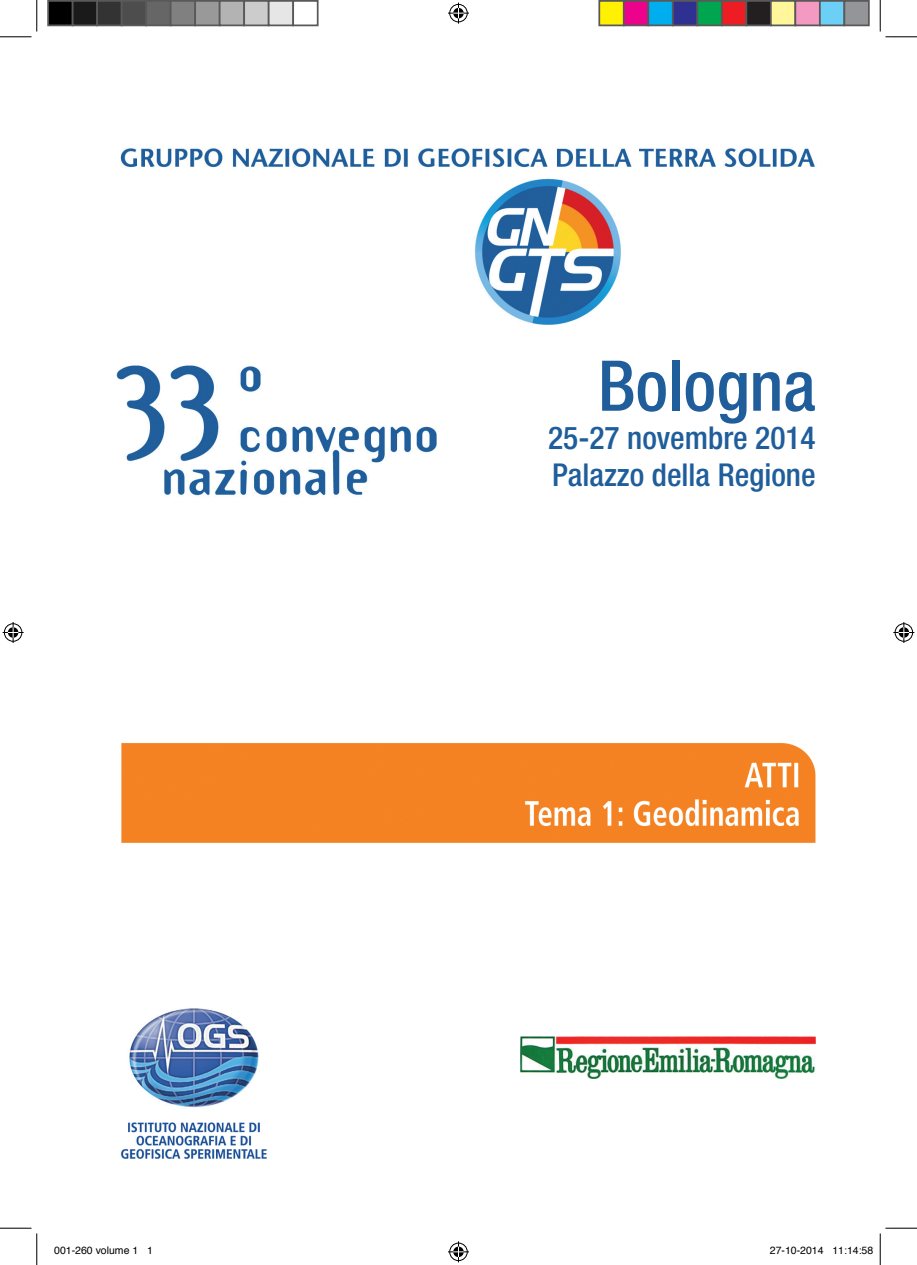
<style>
.page{position:relative;width:917px;height:1265px;background:#fff}
.page>*{position:absolute;margin:0;border:0;box-sizing:border-box;transform-origin:0 0}
.t1{font:500 condensed 70px "Helvetica Neue";color:#1f5d9b}
.t2{font:500 condensed 31.5px/37.8px "Helvetica Neue";color:#1f5d9b}
.t3{font:10.5px "Helvetica";color:#000}
</style>
<div class="page">
<img style="left:116px;top:148px;width:699px;height:348px">
<img style="left:121px;top:743px;width:695px;height:100px">
<img style="left:120px;top:1008px;width:147px;height:151px">
<img style="left:520px;top:1036px;width:296px;height:41px">
<hr style="left:0;top:36px;width:32px;height:1px;background:#000">
<hr style="left:885px;top:36px;width:32px;height:1px;background:#000">
<hr style="left:0;top:1227px;width:32px;height:1px;background:#000">
<hr style="left:885px;top:1227px;width:32px;height:1px;background:#000">
<hr style="left:36px;top:0;width:1px;height:32px;background:#000">
<hr style="left:36px;top:1233px;width:1px;height:31px;background:#000">
<hr style="left:880px;top:0;width:1px;height:32px;background:#000">
<hr style="left:880px;top:1233px;width:1px;height:31px;background:#000">
<svg style="left:448px;top:3px;width:21px;height:21px"></svg>
<svg style="left:448px;top:1241px;width:21px;height:20px"></svg>
<svg style="left:3px;top:622px;width:21px;height:21px"></svg>
<svg style="left:893px;top:622px;width:21px;height:21px"></svg>
<div style="left:48px;top:1px;width:25px;height:24px;background:#000"></div>
<div style="left:47px;top:0;width:27px;height:26px;border:2px solid #595959"></div>
<div style="left:73px;top:1px;width:24px;height:24px;background:#1a1a1a"></div>
<div style="left:72px;top:0;width:26px;height:26px;border:2px solid #595959"></div>
<div style="left:97px;top:1px;width:25px;height:24px;background:#333"></div>
<div style="left:96px;top:0;width:26px;height:26px;border:2px solid #595959"></div>
<div style="left:122px;top:1px;width:24px;height:24px;background:#4d4d4d"></div>
<div style="left:121px;top:0;width:26px;height:26px;border:2px solid #595959"></div>
<div style="left:146px;top:1px;width:25px;height:24px;background:#666"></div>
<div style="left:145px;top:0;width:27px;height:26px;border:2px solid #595959"></div>
<div style="left:171px;top:1px;width:24px;height:24px;background:#808080"></div>
<div style="left:170px;top:0;width:26px;height:26px;border:2px solid #595959"></div>
<div style="left:195px;top:1px;width:25px;height:24px;background:#999"></div>
<div style="left:194px;top:0;width:26px;height:26px;border:2px solid #595959"></div>
<div style="left:220px;top:1px;width:24px;height:24px;background:#b3b3b3"></div>
<div style="left:219px;top:0;width:26px;height:26px;border:2px solid #595959"></div>
<div style="left:244px;top:1px;width:25px;height:24px;background:#ccc"></div>
<div style="left:243px;top:0;width:27px;height:26px;border:2px solid #595959"></div>
<div style="left:269px;top:1px;width:24px;height:24px;background:#e6e6e6"></div>
<div style="left:268px;top:0;width:26px;height:26px;border:2px solid #595959"></div>
<div style="left:292px;top:0;width:26px;height:26px;border:2px solid #595959"></div>
<div style="left:599px;top:1px;width:25px;height:24px;background:#fff101"></div>
<div style="left:598px;top:0;width:27px;height:26px;border:2px solid #595959"></div>
<div style="left:624px;top:1px;width:24px;height:24px;background:#ed028c"></div>
<div style="left:623px;top:0;width:26px;height:26px;border:2px solid #595959"></div>
<div style="left:648px;top:1px;width:25px;height:24px;background:#00aeef"></div>
<div style="left:647px;top:0;width:27px;height:26px;border:2px solid #595959"></div>
<div style="left:673px;top:1px;width:24px;height:24px;background:#2e3092"></div>
<div style="left:672px;top:0;width:26px;height:26px;border:2px solid #595959"></div>
<div style="left:697px;top:1px;width:25px;height:24px;background:#00a54f"></div>
<div style="left:696px;top:0;width:27px;height:26px;border:2px solid #595959"></div>
<div style="left:722px;top:1px;width:24px;height:24px;background:#ee1d23"></div>
<div style="left:721px;top:0;width:26px;height:26px;border:2px solid #595959"></div>
<div style="left:746px;top:1px;width:25px;height:24px;background:#231f20"></div>
<div style="left:745px;top:0;width:27px;height:26px;border:2px solid #595959"></div>
<div style="left:771px;top:1px;width:24px;height:24px;background:#fff79a"></div>
<div style="left:770px;top:0;width:26px;height:26px;border:2px solid #595959"></div>
<div style="left:795px;top:1px;width:25px;height:24px;background:#f499c2"></div>
<div style="left:794px;top:0;width:27px;height:26px;border:2px solid #595959"></div>
<div style="left:820px;top:1px;width:24px;height:24px;background:#6bcff6"></div>
<div style="left:819px;top:0;width:26px;height:26px;border:2px solid #595959"></div>
<div style="left:844px;top:1px;width:25px;height:24px;background:#939598"></div>
<div style="left:843px;top:0;width:27px;height:26px;border:2px solid #595959"></div>
<h1 class="t1" style="left:598px;top:344px;width:219px">Bologna</h1>
<p class="t2" style="left:548px;top:418px;width:269px">25-27 novembre 2014<br>Palazzo della Regione</p>
<p class="t3" style="left:54px;top:1241px;width:100px">001-260 volume 1 1</p>
<p class="t3" style="left:770px;top:1241px;width:105px">27-10-2014 11:14:58</p>
</div>
